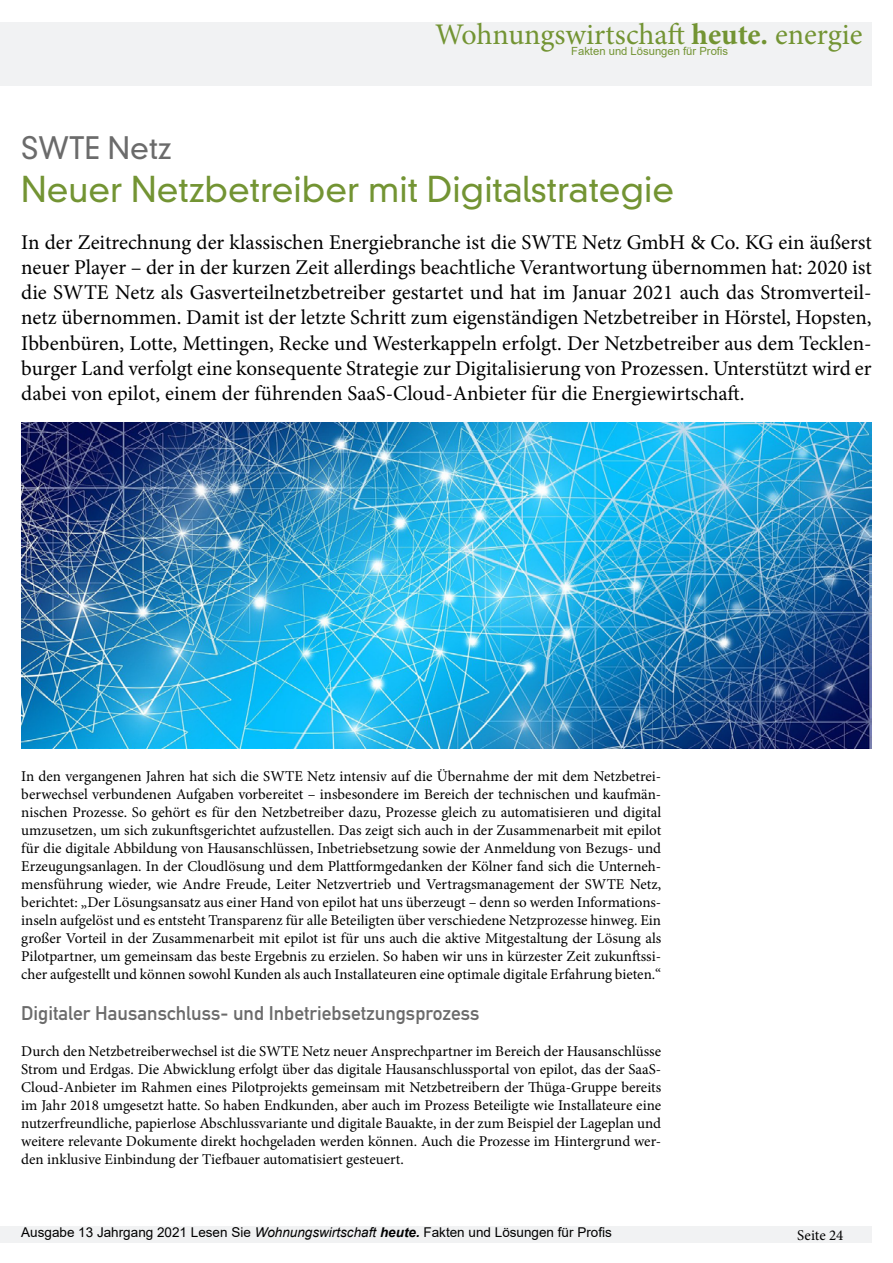
<style>
.page{position:relative;width:893px;height:1263px;background:#fff}
.page>*{position:absolute;margin:0;border:0;box-sizing:border-box;transform-origin:0 0}
.t1{font:300 34.5px "DIN Neuzeit Grotesk Std";color:#739433}
.t2{font:30px "Minion Pro";color:#739433}
.t3{font:300 30px "DIN Neuzeit Grotesk Std";color:#6b6b6b}
.t4{font:21px/25.2px "Minion Pro";color:#000;text-align:justify}
.t5{font:19.5px "DIN Mittelschrift Std";color:#6b6b6b}
.t6{font:15px/18px "Minion Pro";color:#000;text-align:justify}
.t7{font:13.5px "Arial";color:#000}
.t8{font:11.25px "Arial";color:#739433}
.s1{font-weight:700}
.s2{font-style:italic}
.s3{font-weight:700;font-style:italic}
</style>
<div class="page">
<div style="left:0;top:22px;width:872px;height:63px;background:#f1f2f3"></div>
<div style="left:0;top:1226px;width:872px;height:16px;background:#f1f2f3"></div>
<img style="left:21px;top:423px;width:851px;height:325px">
<h2 class="t2" style="left:435px;top:14px;width:429px">Wohnungswirtschaft <span class="s1">heute.</span> energie</h2>
<p class="t8" style="left:571px;top:43px;width:158px">Fakten und Lösungen für Profis</p>
<h2 class="t3" style="left:21px;top:130px;width:152px">SWTE Netz</h2>
<h1 class="t1" style="left:21px;top:169px;width:654px">Neuer Netzbetreiber mit Digitalstrategie</h1>
<p class="t4" style="left:21px;top:230px;width:852px">In der Zeitrechnung der klassischen Energiebranche ist die SWTE Netz GmbH &amp; Co. KG ein äußerst neuer Player – der in der kurzen Zeit allerdings beachtliche Verantwortung übernommen hat: 2020 ist die SWTE Netz als Gasverteilnetzbetreiber gestartet und hat im Januar 2021 auch das Stromverteil&shy;netz übernommen. Damit ist der letzte Schritt zum eigenständigen Netzbetreiber in Hörstel, Hopsten, Ibbenbüren, Lotte, Mettingen, Recke und Westerkappeln erfolgt. Der Netzbetreiber aus dem Tecklen&shy;burger Land verfolgt eine konsequente Strategie zur Digitalisierung von Prozessen. Unterstützt wird er dabei von epilot, einem der führenden SaaS-Cloud-Anbieter für die Energiewirtschaft.</p>
<p class="t6" style="left:21px;top:767px;width:642px">In den vergangenen Jahren hat sich die SWTE Netz intensiv auf die Übernahme der mit dem Netzbetrei&shy;berwechsel verbundenen Aufgaben vorbereitet – insbesondere im Bereich der technischen und kaufmän&shy;nischen Prozesse. So gehört es für den Netzbetreiber dazu, Prozesse gleich zu automatisieren und digital umzusetzen, um sich zukunftsgerichtet aufzustellen. Das zeigt sich auch in der Zusammenarbeit mit epilot für die digitale Abbildung von Hausanschlüssen, Inbetriebsetzung sowie der Anmeldung von Bezugs- und Erzeugungsanlagen. In der Cloudlösung und dem Plattformgedanken der Kölner fand sich die Unterneh&shy;mensführung wieder, wie Andre Freude, Leiter Netzvertrieb und Vertragsmanagement der SWTE Netz, berichtet: „Der Lösungsansatz aus einer Hand von epilot hat uns überzeugt – denn so werden Informations&shy;inseln aufgelöst und es entsteht Transparenz für alle Beteiligten über verschiedene Netzprozesse hinweg. Ein großer Vorteil in der Zusammenarbeit mit epilot ist für uns auch die aktive Mitgestaltung der Lösung als Pilotpartner, um gemeinsam das beste Ergebnis zu erzielen. So haben wir uns in kürzester Zeit zukunftssi&shy;cher aufgestellt und können sowohl Kunden als auch Installateuren eine optimale digitale Erfahrung bieten.“</p>
<h3 class="t5" style="left:21px;top:1002px;width:460px">Digitaler Hausanschluss- und Inbetriebsetzungsprozess</h3>
<p class="t6" style="left:21px;top:1042px;width:641px">Durch den Netzbetreiberwechsel ist die SWTE Netz neuer Ansprechpartner im Bereich der Hausanschlüsse Strom und Erdgas. Die Abwicklung erfolgt über das digitale Hausanschlussportal von epilot, das der SaaS-Cloud-Anbieter im Rahmen eines Pilotprojekts gemeinsam mit Netzbetreibern der Thüga-Gruppe bereits im Jahr 2018 umgesetzt hatte. So haben Endkunden, aber auch im Prozess Beteiligte wie Installateure eine nutzerfreundliche, papierlose Abschlussvariante und digitale Bauakte, in der zum Beispiel der Lageplan und weitere relevante Dokumente direkt hochgeladen werden können. Auch die Prozesse im Hintergrund wer&shy;den inklusive Einbindung der Tiefbauer automatisiert gesteuert.</p>
<p class="t7" style="left:21px;top:1223px;width:592px">Ausgabe 13 Jahrgang 2021 Lesen Sie <span class="s2">Wohnungswirtschaft</span> <span class="s3">heute.</span> Fakten und Lösungen für Profis</p>
<p class="t6" style="left:797px;top:1226px;width:48px">Seite 24</p>
</div>
